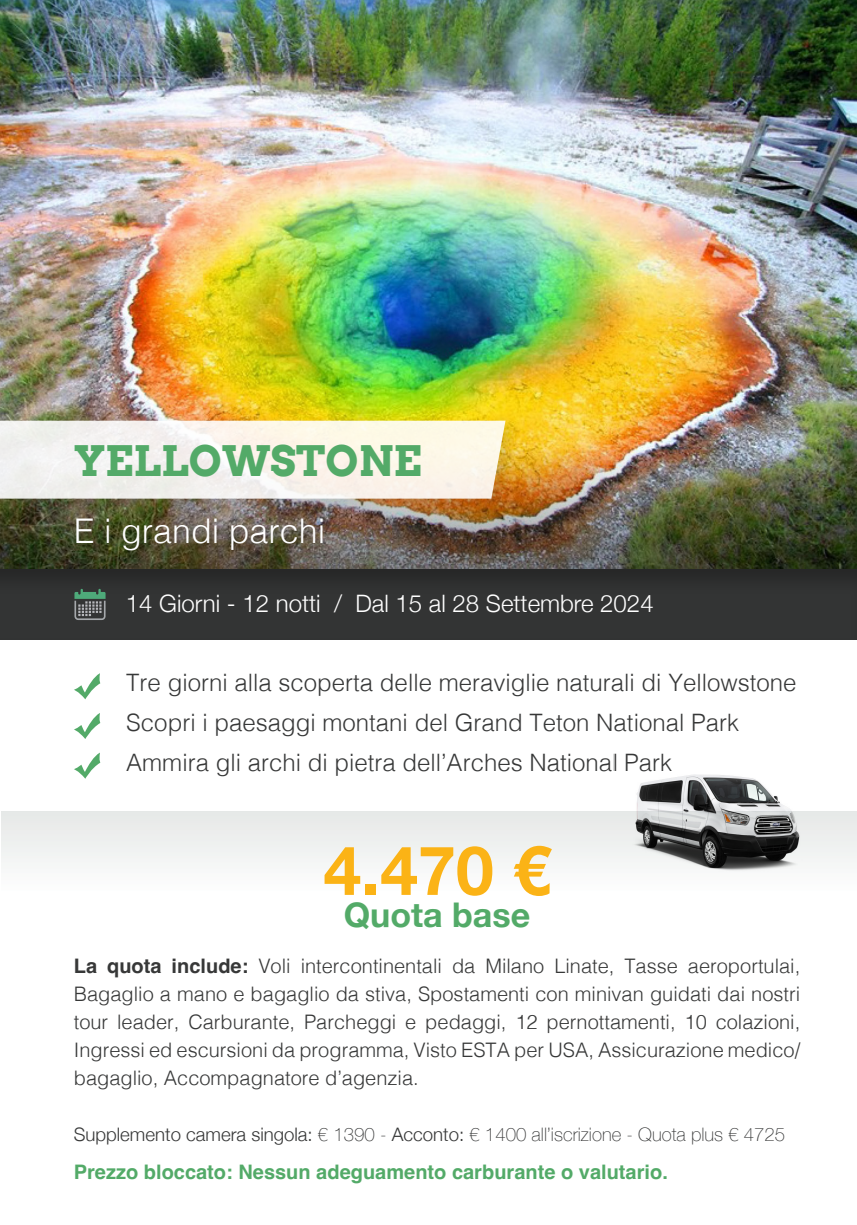
<style>
.page{position:relative;width:857px;height:1225px;background:#fff}
.page>*{position:absolute;margin:0;border:0;box-sizing:border-box;transform-origin:0 0}
.t1{font:700 68px "Helvetica Neue";color:#fbb316}
.t2{font:700 42px "Arvo";color:#53aa68}
.t3{font:300 34px "Helvetica";color:#fff}
.t4{font:700 34px "Helvetica Neue";color:#53aa68}
.t5{font:300 24px "Helvetica";color:#373838}
.t6{font:300 24px "Helvetica Neue";color:#fff}
.t7{font:300 20px/28px "Helvetica";color:#373838;text-align:justify}
.t8{font:700 20px "Helvetica";color:#53aa68}
.t9{font:100 18.6px "Helvetica Neue";color:#373838}
.s1{font-weight:700}
.s2{font-weight:300}
</style>
<div class="page">
<img style="left:0;top:0;width:856px;height:451px">
<img style="left:0;top:451px;width:856px;height:115px">
<div style="left:1px;top:811px;width:855px;height:414px;background:linear-gradient(to bottom,#f6f7f6,#fff)"></div>
<div style="left:0;top:414px;width:522px;height:103px;background:#231f20;opacity:.15"></div>
<svg style="left:0;top:421px;width:505px;height:77px"></svg>
<div style="left:76px;top:519px;width:252px;height:37px;background:#231f20;opacity:.25"></div>
<div style="left:0;top:566px;width:856px;height:74px;background:#231f20;opacity:.3"></div>
<svg style="left:74px;top:673px;width:26px;height:26px"></svg>
<svg style="left:74px;top:713px;width:26px;height:26px"></svg>
<svg style="left:74px;top:752px;width:26px;height:26px"></svg>
<svg style="left:74px;top:589px;width:31px;height:31px"></svg>
<img style="left:614px;top:774px;width:209px;height:116px">
<p class="t2" style="left:74px;top:434px;width:349px">YELLOWSTONE</p>
<p class="t3" style="left:74px;top:502px;width:253px">E i grandi parchi</p>
<p class="t6" style="left:126px;top:584px;width:529px">14 Giorni - 12 notti / Dal 15 al 28 Settembre 2024</p>
<p class="t5" style="left:126px;top:662px;width:671px">Tre giorni alla scoperta delle meraviglie naturali di Yellowstone</p>
<p class="t5" style="left:126px;top:702px;width:614px">Scopri i paesaggi montani del Grand Teton National Park</p>
<p class="t5" style="left:126px;top:742px;width:547px">Ammira gli archi di pietra dell’Arches National Park</p>
<p class="t1" style="left:323px;top:817px;width:228px">4.470 €</p>
<p class="t4" style="left:343px;top:888px;width:188px">Quota base</p>
<p class="t7" style="left:74px;top:950px;width:727px"><span class="s1">La quota include:</span> Voli intercontinentali da Milano Linate, Tasse aeroportulai, Bagaglio a mano e bagaglio da stiva, Spostamenti con minivan guidati dai nostri tour leader, Carburante, Parcheggi e pedaggi, 12 pernottamenti, 10 colazioni, Ingressi ed escursioni da programma, Visto ESTA per USA, Assicurazione medico/ bagaglio, Accompagnatore d’agenzia.</p>
<p class="t9" style="left:74px;top:1120px;width:712px"><span class="s2">Supplemento camera singola:</span> € 1390 - <span class="s2">Acconto:</span> € 1400 all’iscrizione - Quota plus € 4725</p>
<p class="t8" style="left:74px;top:1160px;width:595px">Prezzo bloccato: Nessun adeguamento carburante o valutario.</p>
</div>
